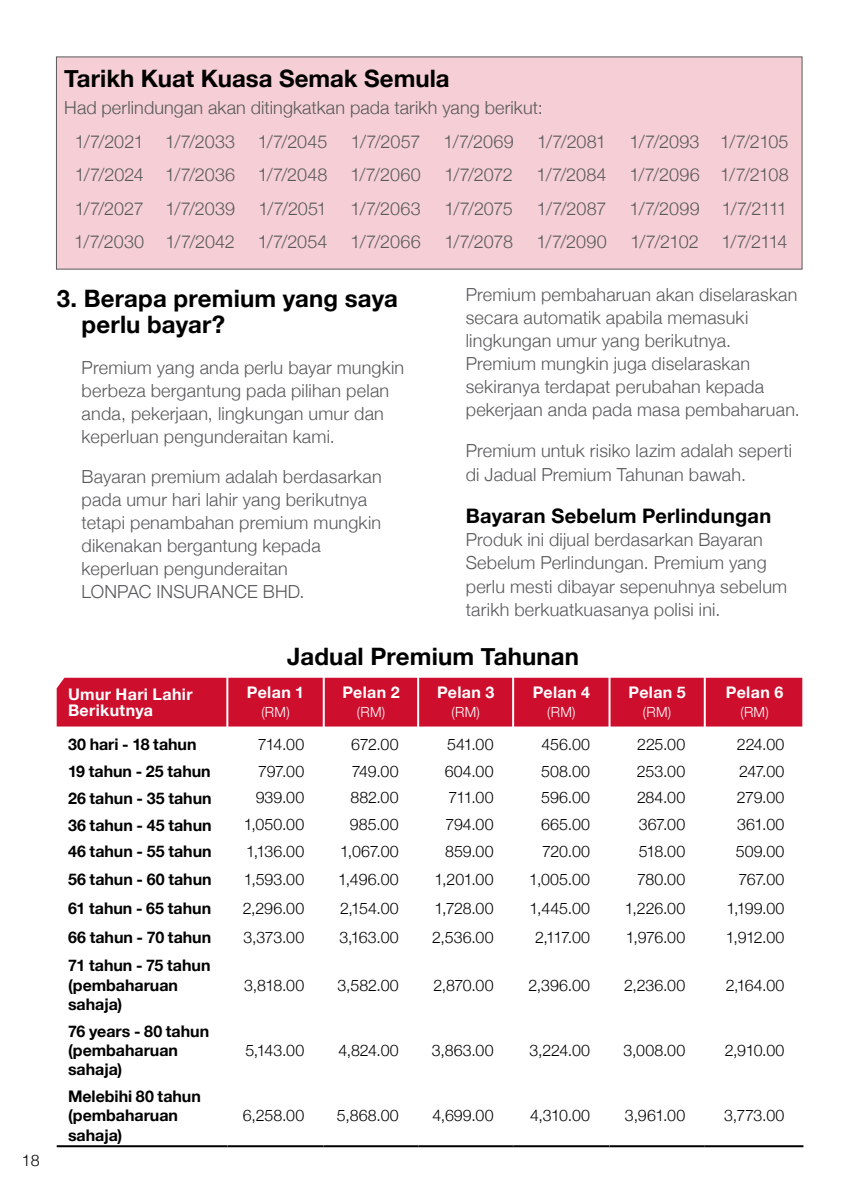
<style>
.page{position:relative;width:842px;height:1191px;background:#fff}
.page>*{position:absolute;margin:0;border:0;box-sizing:border-box;transform-origin:0 0}
.t1{font:700 24px/26px "Helvetica Neue";letter-spacing:.005em;color:#000}
.t2{font:700 20px "Helvetica Neue";letter-spacing:.015em;color:#000}
.t3{font:300 18px/23px "Helvetica Neue";letter-spacing:.01em;color:#58595b}
.t4{font:300 18px "Helvetica Neue";letter-spacing:-.02em;color:#58595b}
.t5{font:300 16px "Helvetica Neue";letter-spacing:.005em;color:#000}
.t6{font:700 16px/19.2px "Helvetica Neue";color:#000}
.t7{font:700 16px/16px "Helvetica Neue";letter-spacing:.025em;color:#fff}
.t8{font:300 14px "Helvetica Neue";letter-spacing:.02em;color:#fff}
</style>
<div class="page">
<hr style="left:57px;top:1145px;width:170px;height:2px;background:#000">
<hr style="left:227px;top:1145px;width:97px;height:2px;background:#000">
<hr style="left:324px;top:1145px;width:94px;height:2px;background:#000">
<hr style="left:418px;top:1145px;width:95px;height:2px;background:#000">
<hr style="left:513px;top:1145px;width:96px;height:2px;background:#000">
<hr style="left:609px;top:1145px;width:96px;height:2px;background:#000">
<hr style="left:705px;top:1145px;width:98px;height:2px;background:#000">
<div style="left:57px;top:678px;width:745px;height:49px;background:#ce0e2d"></div>
<div style="left:56px;top:57px;width:746px;height:212px;background:#f5cfd5"></div>
<p class="t5" style="left:22px;top:1147px;width:19px">18</p>
<h1 class="t1" style="left:64px;top:66px;width:387px">Tarikh Kuat Kuasa Semak Semula</h1>
<p class="t3" style="left:75px;top:89px;width:470px;line-height:34.4px;text-indent:-11px">Had perlindungan akan ditingkatkan pada tarikh yang berikut:<br>1/7/2021 1/7/2033 1/7/2045</p>
<p class="t3" style="left:351px;top:129px;width:71px">1/7/2057</p>
<p class="t3" style="left:444px;top:129px;width:72px">1/7/2069</p>
<p class="t3" style="left:537px;top:129px;width:71px">1/7/2081</p>
<p class="t3" style="left:630px;top:129px;width:161px">1/7/2093 1/7/2105</p>
<p class="t3" style="left:75px;top:162px;width:254px">1/7/2024 1/7/2036 1/7/2048</p>
<p class="t3" style="left:350px;top:162px;width:72px">1/7/2060</p>
<p class="t3" style="left:444px;top:162px;width:70px">1/7/2072</p>
<p class="t3" style="left:537px;top:162px;width:72px">1/7/2084</p>
<p class="t3" style="left:629px;top:162px;width:161px">1/7/2096 1/7/2108</p>
<p class="t3" style="left:75px;top:196px;width:162px">1/7/2027 1/7/2039</p>
<p class="t3" style="left:258px;top:196px;width:70px">1/7/2051</p>
<p class="t3" style="left:351px;top:196px;width:72px">1/7/2063</p>
<p class="t3" style="left:444px;top:196px;width:70px">1/7/2075</p>
<p class="t3" style="left:537px;top:196px;width:71px">1/7/2087</p>
<p class="t4" style="left:630px;top:194px;width:159px">1/7/2099 1/7/2111</p>
<p class="t3" style="left:74px;top:229px;width:162px">1/7/2030 1/7/2042</p>
<p class="t3" style="left:258px;top:229px;width:71px">1/7/2054</p>
<p class="t3" style="left:351px;top:229px;width:72px">1/7/2066</p>
<p class="t3" style="left:444px;top:229px;width:70px">1/7/2078</p>
<p class="t3" style="left:537px;top:229px;width:72px">1/7/2090</p>
<p class="t3" style="left:630px;top:229px;width:70px">1/7/2102</p>
<p class="t3" style="left:721px;top:229px;width:68px">1/7/2114</p>
<h1 class="t1" style="left:82px;top:286px;width:318px;text-indent:-25px">3. Berapa premium yang saya perlu bayar?</h1>
<p class="t3" style="left:82px;top:355px;width:324px">Premium yang anda perlu bayar mungkin berbeza bergantung pada pilihan pelan anda, pekerjaan, lingkungan umur dan keperluan pengunderaitan kami.</p>
<p class="t3" style="left:82px;top:464px;width:302px">Bayaran premium adalah berdasarkan pada umur hari lahir yang berikutnya tetapi penambahan premium mungkin dikenakan bergantung kepada keperluan pengunderaitan<br>LONPAC INSURANCE BHD.</p>
<p class="t3" style="left:466px;top:282px;width:336px">Premium pembaharuan akan diselaraskan secara automatik apabila memasuki lingkungan umur yang berikutnya.<br>Premium mungkin juga diselaraskan sekiranya terdapat perubahan kepada pekerjaan anda pada masa pembaharuan.</p>
<p class="t3" style="left:466px;top:437px;width:328px;line-height:24px">Premium untuk risiko lazim adalah seperti di Jadual Premium Tahunan bawah.</p>
<p class="t2" style="left:466px;top:500px;width:307px">Bayaran Sebelum Perlindungan</p>
<p class="t3" style="left:466px;top:527px;width:323px">Produk ini dijual berdasarkan Bayaran Sebelum Perlindungan. Premium yang perlu mesti dibayar sepenuhnya sebelum tarikh berkuatkuasanya polisi ini.</p>
<h1 class="t1" style="left:287px;top:643px;width:293px">Jadual Premium Tahunan</h1>
<p class="t7" style="left:68px;top:686px;width:126px">Umur Hari Lahir<br>Berikutnya</p>
<p class="t7" style="left:247px;top:685px;width:59px">Pelan 1</p>
<p class="t8" style="left:261px;top:700px;width:30px">(RM)</p>
<p class="t7" style="left:342px;top:685px;width:59px">Pelan 2</p>
<p class="t8" style="left:357px;top:700px;width:30px">(RM)</p>
<p class="t7" style="left:437px;top:685px;width:59px">Pelan 3</p>
<p class="t8" style="left:451px;top:700px;width:30px">(RM)</p>
<p class="t7" style="left:533px;top:685px;width:59px">Pelan 4</p>
<p class="t8" style="left:547px;top:700px;width:30px">(RM)</p>
<p class="t7" style="left:628px;top:685px;width:59px">Pelan 5</p>
<p class="t8" style="left:643px;top:700px;width:30px">(RM)</p>
<p class="t7" style="left:726px;top:685px;width:59px">Pelan 6</p>
<p class="t8" style="left:740px;top:700px;width:30px">(RM)</p>
<p class="t6" style="left:68px;top:734px;width:130px">30 hari - 18 tahun</p>
<p class="t5" style="left:258px;top:731px;width:48px">714.00</p>
<p class="t5" style="left:351px;top:731px;width:49px">672.00</p>
<p class="t5" style="left:447px;top:731px;width:48px">541.00</p>
<p class="t5" style="left:541px;top:731px;width:50px">456.00</p>
<p class="t5" style="left:637px;top:731px;width:50px">225.00</p>
<p class="t5" style="left:737px;top:731px;width:49px">224.00</p>
<p class="t6" style="left:68px;top:761px;width:144px">19 tahun - 25 tahun</p>
<p class="t5" style="left:258px;top:758px;width:47px">797.00</p>
<p class="t5" style="left:352px;top:758px;width:48px">749.00</p>
<p class="t5" style="left:445px;top:758px;width:50px">604.00</p>
<p class="t5" style="left:541px;top:758px;width:50px">508.00</p>
<p class="t5" style="left:637px;top:758px;width:50px">253.00</p>
<p class="t5" style="left:739px;top:758px;width:47px">247.00</p>
<p class="t6" style="left:68px;top:788px;width:145px">26 tahun - 35 tahun</p>
<p class="t5" style="left:256px;top:785px;width:50px">939.00</p>
<p class="t5" style="left:350px;top:785px;width:50px">882.00</p>
<p class="t5" style="left:448px;top:785px;width:47px">711.00</p>
<p class="t5" style="left:541px;top:785px;width:50px">596.00</p>
<p class="t5" style="left:637px;top:785px;width:50px">284.00</p>
<p class="t5" style="left:737px;top:785px;width:49px">279.00</p>
<p class="t6" style="left:68px;top:815px;width:145px">36 tahun - 45 tahun</p>
<p class="t5" style="left:244px;top:812px;width:62px">1,050.00</p>
<p class="t5" style="left:350px;top:812px;width:50px">985.00</p>
<p class="t5" style="left:445px;top:812px;width:50px">794.00</p>
<p class="t5" style="left:541px;top:812px;width:50px">665.00</p>
<p class="t5" style="left:639px;top:812px;width:48px">367.00</p>
<p class="t5" style="left:737px;top:812px;width:49px">361.00</p>
<p class="t6" style="left:68px;top:842px;width:145px">46 tahun - 55 tahun</p>
<p class="t5" style="left:246px;top:838px;width:60px">1,136.00</p>
<p class="t5" style="left:340px;top:838px;width:60px">1,067.00</p>
<p class="t5" style="left:445px;top:838px;width:50px">859.00</p>
<p class="t5" style="left:542px;top:838px;width:49px">720.00</p>
<p class="t5" style="left:639px;top:838px;width:48px">518.00</p>
<p class="t5" style="left:736px;top:838px;width:50px">509.00</p>
<p class="t6" style="left:68px;top:870px;width:145px">56 tahun - 60 tahun</p>
<p class="t5" style="left:244px;top:866px;width:62px">1,593.00</p>
<p class="t5" style="left:338px;top:866px;width:62px">1,496.00</p>
<p class="t5" style="left:434px;top:866px;width:61px">1,201.00</p>
<p class="t5" style="left:529px;top:866px;width:62px">1,005.00</p>
<p class="t5" style="left:637px;top:866px;width:50px">780.00</p>
<p class="t5" style="left:739px;top:866px;width:47px">767.00</p>
<p class="t6" style="left:68px;top:899px;width:145px">61 tahun - 65 tahun</p>
<p class="t5" style="left:243px;top:895px;width:63px">2,296.00</p>
<p class="t5" style="left:340px;top:895px;width:60px">2,154.00</p>
<p class="t5" style="left:434px;top:895px;width:61px">1,728.00</p>
<p class="t5" style="left:530px;top:895px;width:62px">1,445.00</p>
<p class="t5" style="left:625px;top:895px;width:62px">1,226.00</p>
<p class="t5" style="left:726px;top:895px;width:60px">1,199.00</p>
<p class="t6" style="left:68px;top:928px;width:145px">66 tahun - 70 tahun</p>
<p class="t5" style="left:243px;top:924px;width:62px">3,373.00</p>
<p class="t5" style="left:339px;top:924px;width:61px">3,163.00</p>
<p class="t5" style="left:432px;top:924px;width:63px">2,536.00</p>
<p class="t5" style="left:535px;top:924px;width:56px">2,117.00</p>
<p class="t5" style="left:626px;top:924px;width:61px">1,976.00</p>
<p class="t5" style="left:726px;top:924px;width:60px">1,912.00</p>
<p class="t6" style="left:68px;top:956px;width:144px">71 tahun - 75 tahun (pembaharuan sahaja)</p>
<p class="t5" style="left:244px;top:972px;width:62px">3,818.00</p>
<p class="t5" style="left:338px;top:972px;width:63px">3,582.00</p>
<p class="t5" style="left:433px;top:972px;width:62px">2,870.00</p>
<p class="t5" style="left:528px;top:972px;width:63px">2,396.00</p>
<p class="t5" style="left:624px;top:972px;width:63px">2,236.00</p>
<p class="t5" style="left:726px;top:972px;width:60px">2,164.00</p>
<p class="t6" style="left:68px;top:1022px;width:143px">76 years - 80 tahun (pembaharuan sahaja)</p>
<p class="t6" style="left:68px;top:1087px;width:134px">Melebihi 80 tahun (pembaharuan sahaja)</p>
<p class="t5" style="left:245px;top:1037px;width:60px">5,143.00</p>
<p class="t5" style="left:338px;top:1037px;width:62px">4,824.00</p>
<p class="t5" style="left:432px;top:1037px;width:63px">3,863.00</p>
<p class="t5" style="left:529px;top:1037px;width:62px">3,224.00</p>
<p class="t5" style="left:623px;top:1037px;width:63px">3,008.00</p>
<p class="t5" style="left:725px;top:1037px;width:61px">2,910.00</p>
<p class="t5" style="left:243px;top:1102px;width:63px">6,258.00</p>
<p class="t5" style="left:337px;top:1102px;width:63px">5,868.00</p>
<p class="t5" style="left:432px;top:1102px;width:63px">4,699.00</p>
<p class="t5" style="left:530px;top:1102px;width:61px">4,310.00</p>
<p class="t5" style="left:625px;top:1102px;width:62px">3,961.00</p>
<p class="t5" style="left:724px;top:1102px;width:62px">3,773.00</p>
</div>
